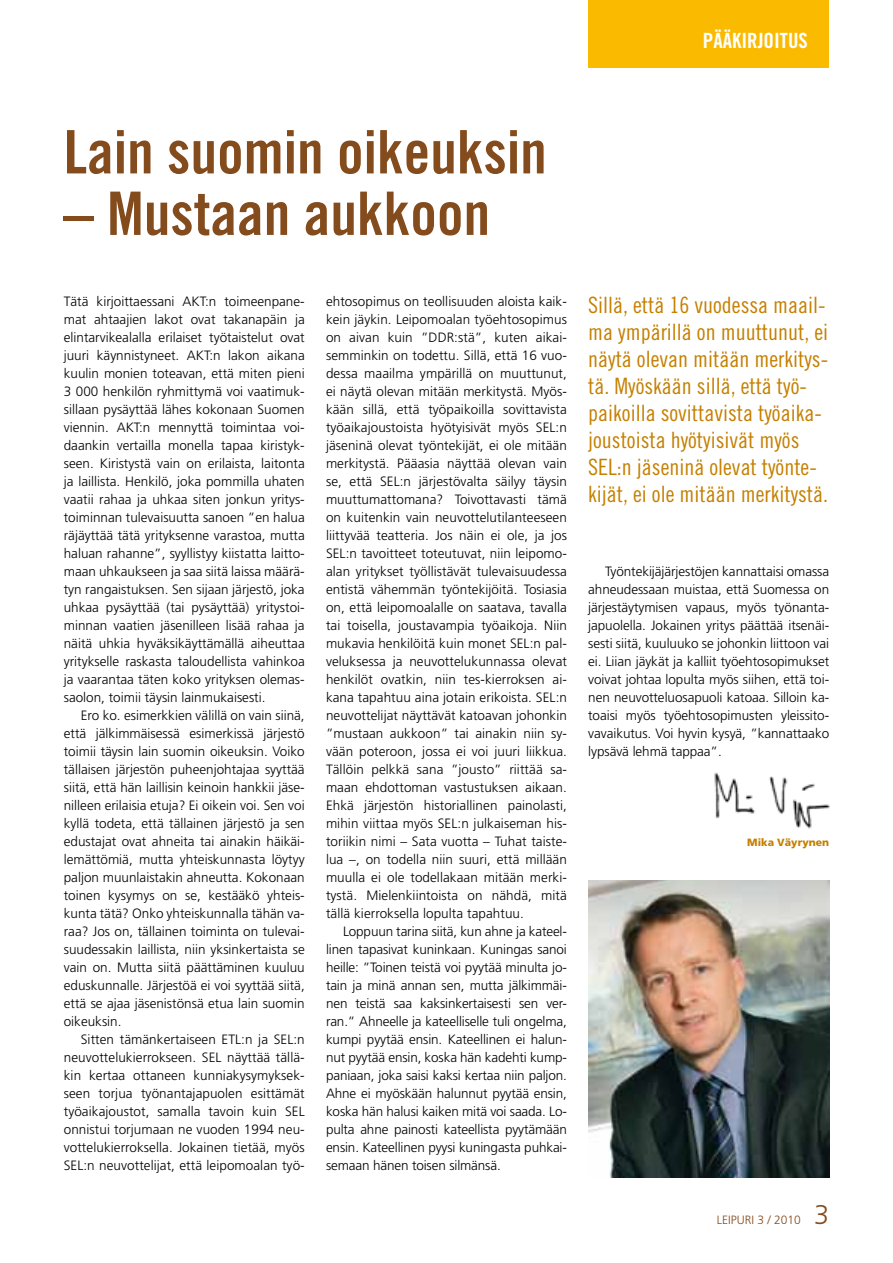
<style>
.page{position:relative;width:893px;height:1263px;background:#fff}
.page>*{position:absolute;margin:0;border:0;box-sizing:border-box;transform-origin:0 0}
.t1{font:60px "Trade Gothic Bold Cond Twenty";color:#844b1c}
.t2{font:300 27px "Frutiger";color:#844b1c}
.t3{font:22.5px/27px "Trade Gothic Cond Eighteen";color:#c58000}
.t4{font:21px "Trade Gothic Bold Cond Twenty";color:#fff}
.t5{font:300 13.5px/18px "Frutiger";color:#000;text-align:justify}
.t6{font:300 12px "Frutiger";color:#844b1c}
.t7{font:900 10.5px "Frutiger";color:#c58000}
</style>
<div class="page">
<div style="left:588px;top:0;width:241px;height:67px;background:#faba00"></div>
<img style="left:588px;top:881px;width:241px;height:297px">
<img style="left:714px;top:772px;width:116px;height:57px">
<h3 class="t4" style="left:703px;top:28px;width:106px">PÄÄKIRJOITUS</h3>
<h1 class="t1" style="left:64px;top:116px;width:485px">Lain suomin oikeuksin</h1>
<h1 class="t1" style="left:64px;top:177px;width:428px">– Mustaan aukkoon</h1>
<p class="t5" style="left:64px;top:292px;width:242px">Tätä kirjoittaessani AKT:n toimeenpane&shy;mat ahtaajien lakot ovat takanapäin ja elintarvikealalla erilaiset työtaistelut ovat juuri käynnistyneet. AKT:n lakon aikana kuulin monien toteavan, että miten pieni 3 000 henkilön ryhmittymä voi vaatimuk&shy;sillaan pysäyttää lähes kokonaan Suomen viennin. AKT:n mennyttä toimintaa voi&shy;daankin vertailla monella tapaa kiristyk&shy;seen. Kiristystä vain on erilaista, laitonta ja laillista. Henkilö, joka pommilla uhaten vaatii rahaa ja uhkaa siten jonkun yritys&shy;toiminnan tulevaisuutta sanoen ”en halua räjäyttää tätä yrityksenne varastoa, mutta haluan rahanne”, syyllistyy kiistatta laitto&shy;maan uhkaukseen ja saa siitä laissa määrä&shy;tyn rangaistuksen. Sen sijaan järjestö, joka uhkaa pysäyttää (tai pysäyttää) yritystoi&shy;minnan vaatien jäsenilleen lisää rahaa ja näitä uhkia hyväksikäyttämällä aiheuttaa yritykselle raskasta taloudellista vahinkoa ja vaarantaa täten koko yrityksen olemas&shy;saolon, toimii täysin lainmukaisesti.</p>
<p class="t5" style="left:64px;top:706px;width:242px;text-indent:17px">Ero ko. esimerkkien välillä on vain siinä, että jälkimmäisessä esimerkissä järjestö toimii täysin lain suomin oikeuksin. Voiko tällaisen järjestön puheenjohtajaa syyttää siitä, että hän laillisin keinoin hankkii jäse&shy;nilleen erilaisia etuja? Ei oikein voi. Sen voi kyllä todeta, että tällainen järjestö ja sen edustajat ovat ahneita tai ainakin häikäi&shy;lemättömiä, mutta yhteiskunnasta löytyy paljon muunlaistakin ahneutta. Kokonaan toinen kysymys on se, kestääkö yhteis&shy;kunta tätä? Onko yhteiskunnalla tähän va&shy;raa? Jos on, tällainen toiminta on tulevai&shy;suudessakin laillista, niin yksinkertaista se vain on. Mutta siitä päättäminen kuuluu eduskunnalle. Järjestöä ei voi syyttää siitä, että se ajaa jäsenistönsä etua lain suomin oikeuksin.</p>
<p class="t5" style="left:64px;top:1030px;width:242px;text-indent:17px">Sitten tämänkertaiseen ETL:n ja SEL:n neuvottelukierrokseen. SEL näyttää tällä&shy;kin kertaa ottaneen kunniakysymyksek&shy;seen torjua työnantajapuolen esittämät työaikajoustot, samalla tavoin kuin SEL onnistui torjumaan ne vuoden 1994 neu&shy;vottelukierroksella. Jokainen tietää, myös SEL:n neuvottelijat, että leipomoalan työ-</p>
<p class="t5" style="left:326px;top:292px;width:242px">ehtosopimus on teollisuuden aloista kaik&shy;kein jäykin. Leipomoalan työehtosopimus on aivan kuin ”DDR:stä”, kuten aikai&shy;semminkin on todettu. Sillä, että 16 vuo&shy;dessa maailma ympärillä on muuttunut, ei näytä olevan mitään merkitystä. Myös&shy;kään sillä, että työpaikoilla sovittavista työaikajoustoista hyötyisivät myös SEL:n jäseninä olevat työntekijät, ei ole mitään merkitystä. Pääasia näyttää olevan vain se, että SEL:n järjestövalta säilyy täysin muuttumattomana? Toivottavasti tämä on kuitenkin vain neuvottelutilanteeseen liittyvää teatteria. Jos näin ei ole, ja jos SEL:n tavoitteet toteutuvat, niin leipomo&shy;alan yritykset työllistävät tulevaisuudessa entistä vähemmän työntekijöitä. Tosiasia on, että leipomoalalle on saatava, tavalla tai toisella, joustavampia työaikoja. Niin mukavia henkilöitä kuin monet SEL:n pal&shy;veluksessa ja neuvottelukunnassa olevat henkilöt ovatkin, niin tes-kierroksen ai&shy;kana tapahtuu aina jotain erikoista. SEL:n neuvottelijat näyttävät katoavan johonkin ”mustaan aukkoon” tai ainakin niin sy&shy;vään poteroon, jossa ei voi juuri liikkua.<br>Tällöin pelkkä sana ”jousto” riittää sa&shy;maan ehdottoman vastustuksen aikaan.<br>Ehkä järjestön historiallinen painolasti, mihin viittaa myös SEL:n julkaiseman his&shy;toriikin nimi – Sata vuotta – Tuhat taiste&shy;lua –, on todella niin suuri, että millään muulla ei ole todellakaan mitään merki&shy;tystä. Mielenkiintoista on nähdä, mitä tällä kierroksella lopulta tapahtuu.</p>
<p class="t5" style="left:326px;top:922px;width:242px;text-indent:17px">Loppuun tarina siitä, kun ahne ja kateel&shy;linen tapasivat kuninkaan. Kuningas sanoi heille: ”Toinen teistä voi pyytää minulta jo&shy;tain ja minä annan sen, mutta jälkimmäi&shy;nen teistä saa kaksinkertaisesti sen ver&shy;ran.” Ahneelle ja kateelliselle tuli ongelma, kumpi pyytää ensin. Kateellinen ei halun&shy;nut pyytää ensin, koska hän kadehti kump&shy;paniaan, joka saisi kaksi kertaa niin paljon.<br>Ahne ei myöskään halunnut pyytää ensin, koska hän halusi kaiken mitä voi saada. Lo&shy;pulta ahne painosti kateellista pyytämään ensin. Kateellinen pyysi kuningasta puhkai&shy;semaan hänen toisen silmänsä.</p>
<p class="t3" style="left:588px;top:291px;width:241px">Sillä, että 16 vuodessa maail&shy;ma ympärillä on muuttunut, ei näytä olevan mitään merkitys&shy;tä. Myöskään sillä, että työ&shy;paikoilla sovittavista työaika&shy;joustoista hyötyisivät myös<br>SEL:n jäseninä olevat työnte&shy;kijät, ei ole mitään merkitystä.</p>
<p class="t5" style="left:588px;top:562px;width:242px;text-indent:17px">Työntekijäjärjestöjen kannattaisi omassa ahneudessaan muistaa, että Suomessa on järjestäytymisen vapaus, myös työnanta&shy;japuolella. Jokainen yritys päättää itsenäi&shy;sesti siitä, kuuluuko se johonkin liittoon vai ei. Liian jäykät ja kalliit työehtosopimukset voivat johtaa lopulta myös siihen, että toi&shy;nen neuvotteluosapuoli katoaa. Silloin ka&shy;toaisi myös työehtosopimusten yleissito&shy;vavaikutus. Voi hyvin kysyä, ”kannattaako lypsävä lehmä tappaa”.</p>
<p class="t7" style="left:747px;top:836px;width:83px">Mika Väyrynen</p>
<p class="t6" style="left:717px;top:1212px;width:86px">LEIPURI 3 / 2010</p>
<h2 class="t2" style="left:814px;top:1199px;width:17px">3</h2>
</div>
